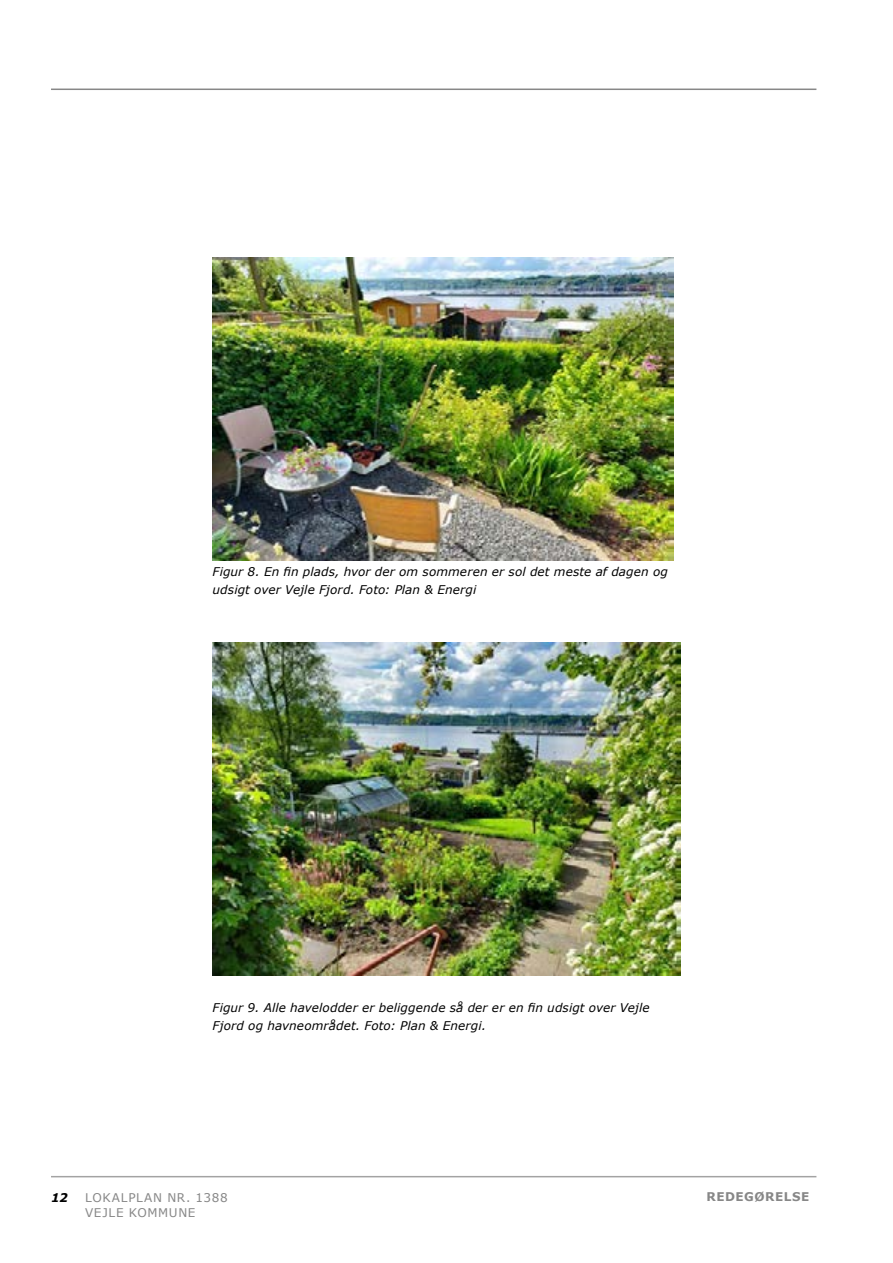
<style>
.page{position:relative;width:893px;height:1263px;background:#fff}
.page>*{position:absolute;margin:0;border:0;box-sizing:border-box;transform-origin:0 0}
.Billedtekst{font:italic 12px/18px "Verdana";letter-spacing:.01em;color:#000}
.t1{font:12px/15px "Verdana";letter-spacing:.055em;color:#878787}
.t2{font:700 12px "Verdana";letter-spacing:.045em;color:#878787}
.t3{font:italic 700 12px "Verdana";color:#000}
</style>
<div class="page">
<hr style="left:51px;top:89px;width:765px;height:1px;background:#878787">
<hr style="left:51px;top:1176px;width:765px;height:1px;background:#a3a3a3">
<img style="left:213px;top:258px;width:460px;height:303px">
<img style="left:213px;top:642px;width:467px;height:333px">
<p class="Billedtekst" style="left:213px;top:563px;width:457px">Figur 8. En fin plads, hvor der om sommeren er sol det meste af dagen og udsigt over Vejle Fjord. Foto: Plan &amp; Energi</p>
<p class="Billedtekst" style="left:213px;top:998px;width:438px">Figur 9. Alle havelodder er beliggende så der er en fin udsigt over Vejle<br>Fjord og havneområdet. Foto: Plan &amp; Energi.</p>
<p class="t3" style="left:51px;top:1189px;width:18px">12</p>
<p class="t2" style="left:706px;top:1188px;width:104px">REDEGØRELSE</p>
<p class="t1" style="left:85px;top:1190px;width:144px">LOKALPLAN NR. 1388<br>VEJLE KOMMUNE</p>
</div>
